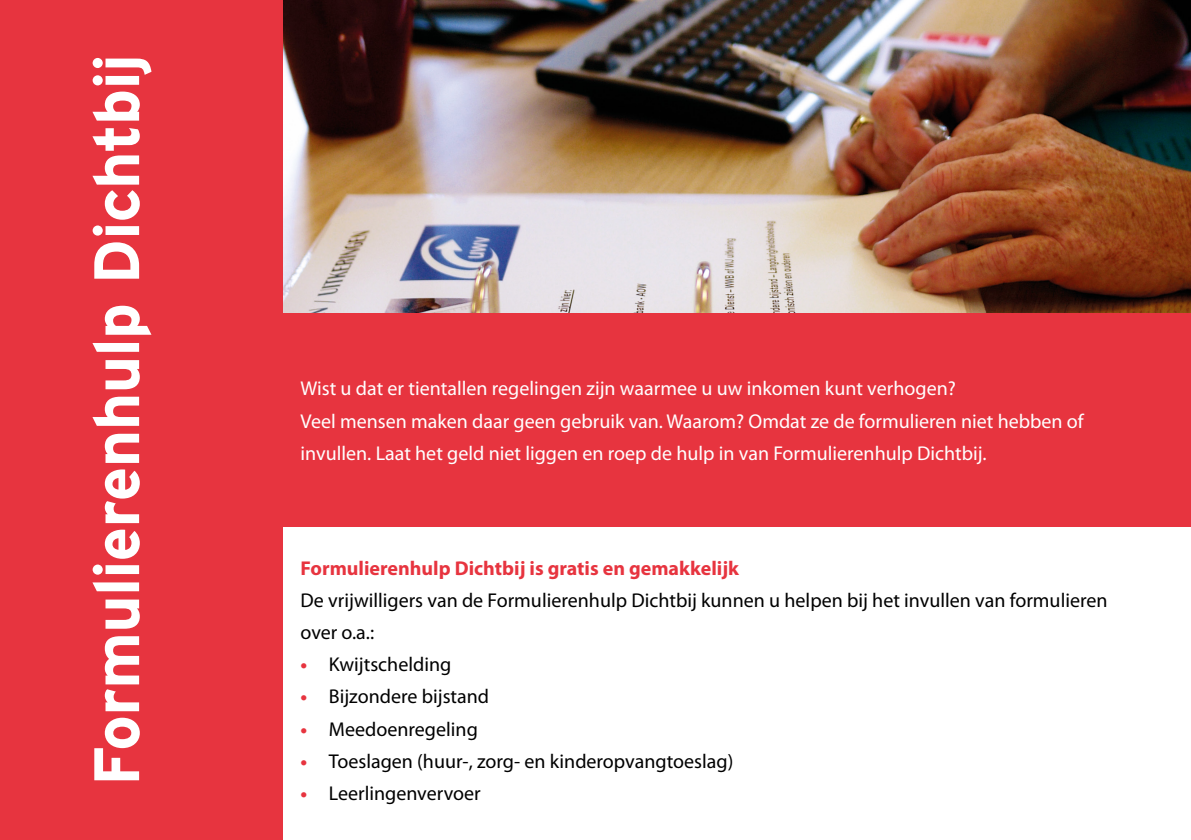
<style>
.page{position:relative;width:1191px;height:840px;background:#fff}
.page>*{position:absolute;margin:0;border:0;box-sizing:border-box;transform-origin:0 0}
.t1{font:700 64px "Interstate";letter-spacing:-.01em;color:#fff}
.t2{font:20px/32px "Myriad Pro";color:#fff}
.t3{font:20px/32px "Myriad Pro";color:#000}
.t4{font:700 20px "Myriad Pro";color:#e7343f}
.s1{font-weight:700;color:#e7343f}
</style>
<div class="page">
<div style="left:0;top:0;width:1191px;height:839px;background:#e7343f"></div>
<img style="left:283px;top:0;width:908px;height:312px">
<div style="left:283px;top:527px;width:908px;height:312px;background:#fff"></div>
<p class="t1" style="left:78px;top:785px;width:736px;rotate:-90deg">Formulierenhulp Dichtbij</p>
<p class="t2" style="left:300px;top:372px;width:657px">Wist u dat er tientallen regelingen zijn waarmee u uw inkomen kunt verhogen?</p>
<p class="t2" style="left:300px;top:404px;width:784px">Veel mensen maken daar geen gebruik van. Waarom? Omdat ze de formulieren niet hebben of invullen. Laat het geld niet liggen en roep de hulp in van Formulierenhulp Dichtbij.</p>
<p class="t4" style="left:300px;top:555px;width:440px">Formulierenhulp Dichtbij is gratis en gemakkelijk</p>
<p class="t3" style="left:300px;top:584px;width:808px">De vrijwilligers van de Formulierenhulp Dichtbij kunnen u helpen bij het invullen van formulieren over o.a.:</p>
<p class="t3" style="left:300px;top:648px;width:152px"><span class="s1">•</span> Kwijtschelding</p>
<p class="t3" style="left:300px;top:680px;width:190px"><span class="s1">•</span> Bijzondere bijstand</p>
<p class="t3" style="left:300px;top:712px;width:179px"><span class="s1">•</span> Meedoenregeling</p>
<p class="t3" style="left:300px;top:744px;width:434px"><span class="s1">•</span> Toeslagen (huur-, zorg- en kinderopvangtoeslag)</p>
<p class="t3" style="left:300px;top:776px;width:182px"><span class="s1">•</span> Leerlingenvervoer</p>
</div>
